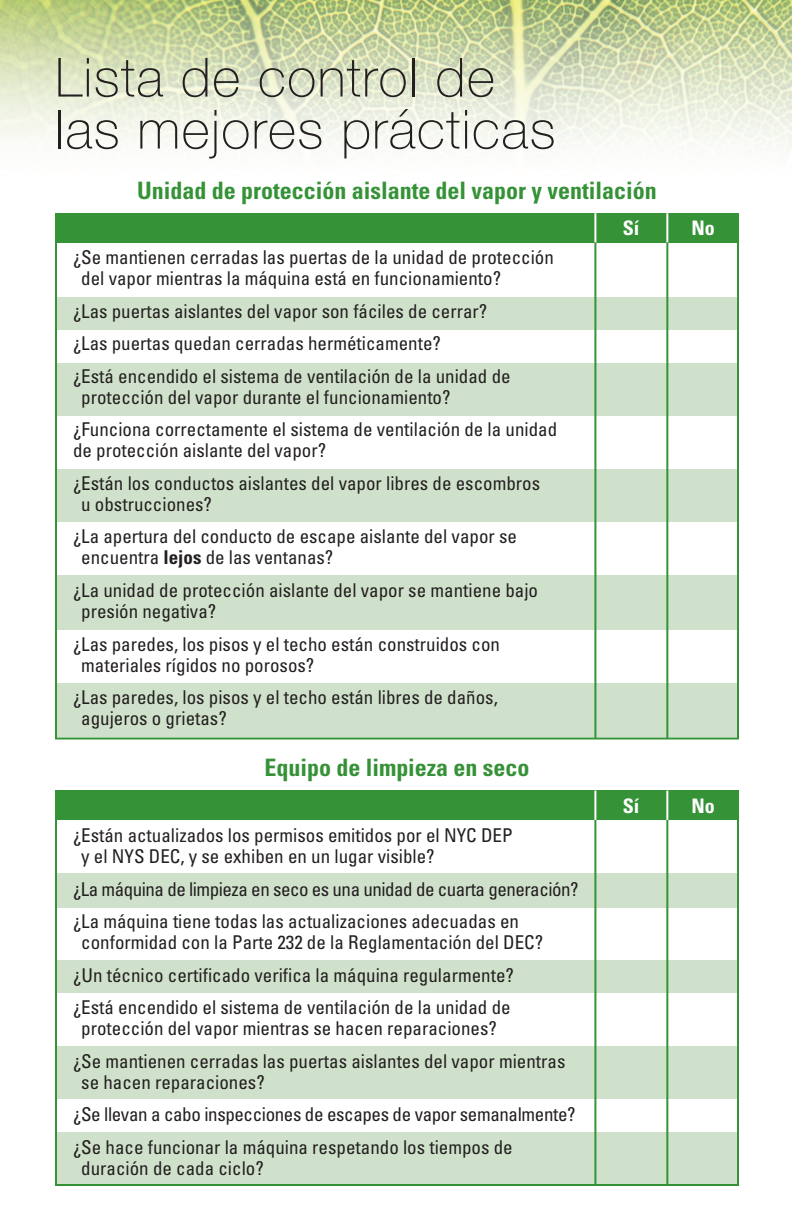
<style>
.page{position:relative;width:792px;height:1224px;background:#fff}
.page>*{position:absolute;margin:0;border:0;box-sizing:border-box;transform-origin:0 0}
.t1{font:100 54px/52px "Helvetica Neue";letter-spacing:.025em;color:#231f20}
.t2{font:700 condensed 24px "Univers";color:#369237}
.t3{font:700 condensed 20px "Univers";color:#fff}
.t4{font:condensed 19px/32.6px "Univers";color:#231f20}
.t5{font:condensed 19px/32.6px "Univers";letter-spacing:-.025em;color:#231f20}
.s1{font-weight:700}
</style>
<div class="page">
<img style="left:0;top:0;width:792px;height:277px">
<div style="left:55px;top:297px;width:684px;height:33px;background:#d0e1cb"></div>
<div style="left:55px;top:363px;width:684px;height:52px;background:#d0e1cb"></div>
<div style="left:55px;top:469px;width:684px;height:53px;background:#d0e1cb"></div>
<div style="left:55px;top:576px;width:684px;height:54px;background:#d0e1cb"></div>
<div style="left:55px;top:683px;width:684px;height:54px;background:#d0e1cb"></div>
<div style="left:55px;top:213px;width:684px;height:30px;background:#369237"></div>
<div style="left:55px;top:213px;width:684px;height:526px;border:2px solid #369237"></div>
<hr style="left:594px;top:214px;width:2px;height:524px;background:#369237">
<hr style="left:666px;top:214px;width:2px;height:524px;background:#369237">
<hr style="left:594px;top:213px;width:2px;height:29px;background:#fff">
<hr style="left:666px;top:213px;width:2px;height:29px;background:#fff">
<div style="left:55px;top:874px;width:684px;height:34px;background:#d0e1cb"></div>
<div style="left:55px;top:1132px;width:684px;height:54px;background:#d0e1cb"></div>
<div style="left:55px;top:960px;width:684px;height:32px;background:#d0e1cb"></div>
<div style="left:55px;top:1046px;width:684px;height:53px;background:#d0e1cb"></div>
<div style="left:55px;top:791px;width:684px;height:29px;background:#369237"></div>
<div style="left:55px;top:791px;width:684px;height:395px;border:2px solid #369237"></div>
<hr style="left:594px;top:792px;width:2px;height:394px;background:#369237">
<hr style="left:666px;top:792px;width:2px;height:394px;background:#369237">
<hr style="left:594px;top:791px;width:2px;height:29px;background:#fff">
<hr style="left:666px;top:791px;width:2px;height:29px;background:#fff">
<h1 class="t1" style="left:55px;top:56px;width:502px">Lista de control de las mejores prácticas</h1>
<p class="t2" style="left:137px;top:182px;width:521px">Unidad de protección aislante del vapor y ventilación</p>
<p class="t4" style="left:81px;top:249px;width:474px;line-height:21px;text-indent:-8px">¿Se mantienen cerradas las puertas de la unidad de protección del vapor mientras la máquina está en funcionamiento?</p>
<p class="t4" style="left:73px;top:297px;width:439px">¿Las puertas aislantes del vapor son fáciles de cerrar? ¿Las puertas quedan cerradas herméticamente?<br>¿Está encendido el sistema de ventilación de la unidad de</p>
<p class="t4" style="left:73px;top:383px;width:486px;text-indent:8px">protección del vapor durante el funcionamiento?<br>¿Funciona correctamente el sistema de ventilación de la unidad</p>
<p class="t4" style="left:73px;top:436px;width:469px">de protección aislante del vapor?<br>¿Están los conductos aislantes del vapor libres de escombros</p>
<p class="t4" style="left:73px;top:490px;width:446px;text-indent:8px">u obstrucciones?<br>¿La apertura del conducto de escape aislante del vapor se</p>
<p class="t4" style="left:73px;top:543px;width:467px;text-indent:8px">encuentra <span class="s1">lejos</span> de las ventanas?<br>¿La unidad de protección aislante del vapor se mantiene bajo</p>
<p class="t4" style="left:73px;top:597px;width:429px;text-indent:8px">presión negativa?<br>¿Las paredes, los pisos y el techo están construidos con</p>
<p class="t4" style="left:73px;top:650px;width:426px;text-indent:8px">materiales rígidos no porosos?<br>¿Las paredes, los pisos y el techo están libres de daños,</p>
<p class="t4" style="left:81px;top:704px;width:147px">agujeros o grietas?</p>
<p class="t2" style="left:264px;top:759px;width:267px">Equipo de limpieza en seco</p>
<p class="t4" style="left:81px;top:827px;width:433px;line-height:21px;text-indent:-8px">¿Están actualizados los permisos emitidos por el NYC DEP y el NYS DEC, y se exhiben en un lugar visible?</p>
<p class="t5" style="left:73px;top:874px;width:507px">¿La máquina de limpieza en seco es una unidad de cuarta generación? ¿La máquina tiene todas las actualizaciones adecuadas en</p>
<p class="t4" style="left:73px;top:928px;width:472px;text-indent:8px">conformidad con la Parte 232 de la Reglamentación del DEC? ¿Un técnico certificado verifica la máquina regularmente? ¿Está encendido el sistema de ventilación de la unidad de</p>
<p class="t4" style="left:73px;top:1014px;width:494px;text-indent:8px">protección del vapor mientras se hacen reparaciones?<br>¿Se mantienen cerradas las puertas aislantes del vapor mientras</p>
<p class="t4" style="left:73px;top:1067px;width:504px;text-indent:8px">se hacen reparaciones?<br>¿Se llevan a cabo inspecciones de escapes de vapor semanalmente? ¿Se hace funcionar la máquina respetando los tiempos de</p>
<p class="t4" style="left:81px;top:1153px;width:184px">duración de cada ciclo?</p>
<p class="t3" style="left:623px;top:220px;width:18px">Sí</p>
<p class="t3" style="left:691px;top:220px;width:25px">No</p>
<p class="t3" style="left:623px;top:798px;width:18px">Sí</p>
<p class="t3" style="left:691px;top:798px;width:25px">No</p>
</div>
